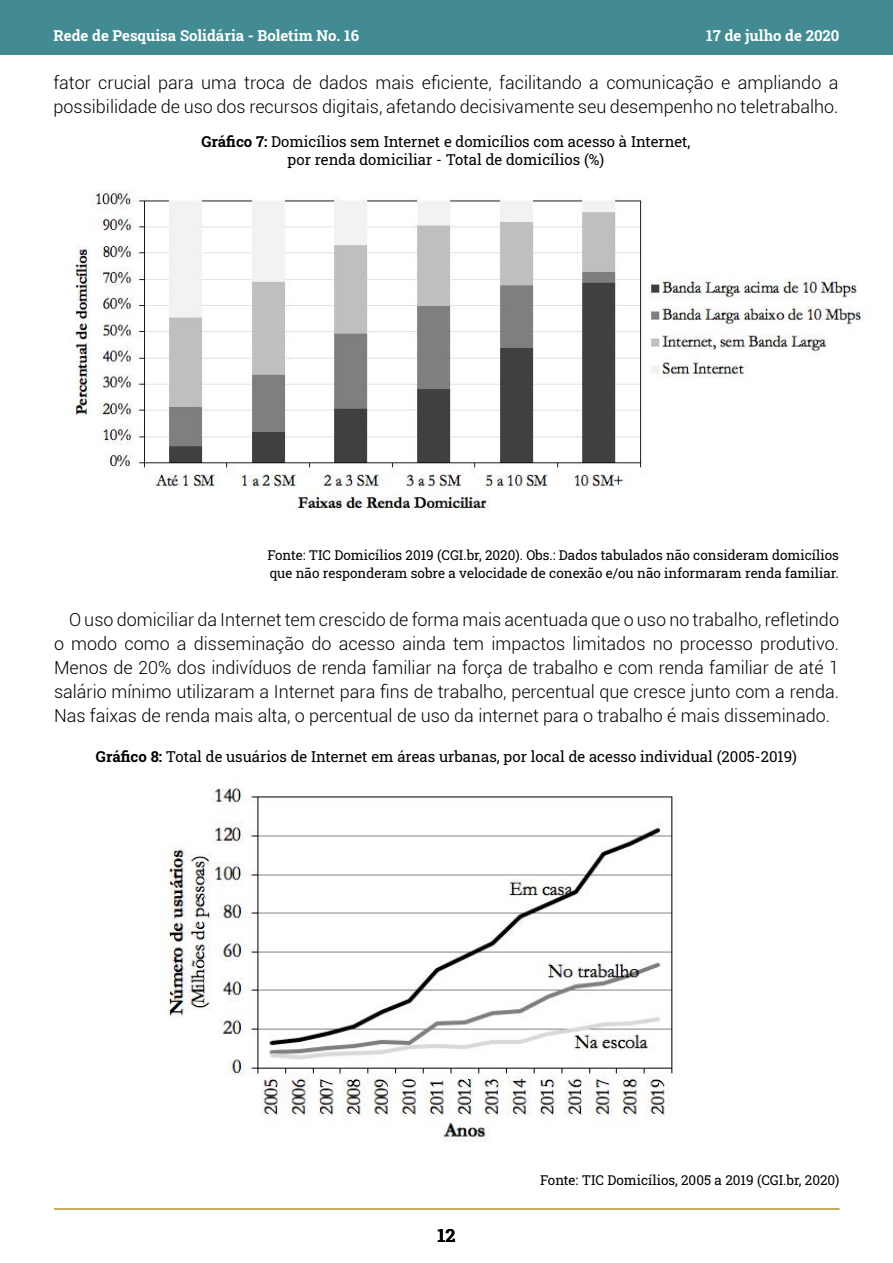
<style>
.page{position:relative;width:893px;height:1263px;background:#fff}
.page>*{position:absolute;margin:0;border:0;box-sizing:border-box;transform-origin:0 0}
.t1{font:300 18px/24px "Roboto";color:#000}
.t2{font:700 18px "Roboto Slab";color:#000}
.t3{font:15px/18px "Roboto Slab";color:#000;text-align:center}
.t4{font:700 15px "Roboto Slab";color:#fff}
.t5{font:13.5px/18px "Roboto Slab";color:#000}
.s1{font-weight:700}
</style>
<div class="page">
<div style="left:0;top:0;width:893px;height:54px;background:#428b92"></div>
<hr style="left:54px;top:1208px;width:785px;height:1px;background:#b89230">
<img style="left:651px;top:277px;width:212px;height:101px">
<img style="left:74px;top:191px;width:573px;height:320px">
<img style="left:162px;top:788px;width:511px;height:354px">
<p class="t4" style="left:53px;top:25px;width:307px">Rede de Pesquisa Solidária - Boletim No. 16</p>
<p class="t4" style="left:706px;top:25px;width:135px">17 de julho de 2020</p>
<p class="t1" style="left:53px;top:70px;width:786px">fator crucial para uma troca de dados mais eficiente, facilitando a comunicação e ampliando a possibilidade de uso dos recursos digitais, afetando decisivamente seu desempenho no teletrabalho.</p>
<p class="t3" style="left:201px;top:132px;width:491px"><span class="s1">Gráfico 7:</span> Domicílios sem Internet e domicílios com acesso à Internet, por renda domiciliar - Total de domicílios (%)</p>
<p class="t5" style="left:267px;top:545px;width:573px">Fonte: TIC Domicílios 2019 (CGI.br, 2020). Obs.: Dados tabulados não consideram domicílios que não responderam sobre a velocidade de conexão e/ou não informaram renda familiar.</p>
<p class="t1" style="left:54px;top:607px;width:786px;text-align:justify;text-indent:15px">O uso domiciliar da Internet tem crescido de forma mais acentuada que o uso no trabalho, refletindo o modo como a disseminação do acesso ainda tem impactos limitados no processo produtivo.<br>Menos de 20% dos indivíduos de renda familiar na força de trabalho e com renda familiar de até 1 salário mínimo utilizaram a Internet para fins de trabalho, percentual que cresce junto com a renda.<br>Nas faixas de renda mais alta, o percentual de uso da internet para o trabalho é mais disseminado.</p>
<p class="t3" style="left:96px;top:747px;width:702px"><span class="s1">Gráfico 8:</span> Total de usuários de Internet em áreas urbanas, por local de acesso individual (2005-2019)</p>
<p class="t2" style="left:437px;top:1222px;width:19px">12</p>
<p class="t5" style="left:540px;top:1170px;width:301px">Fonte: TIC Domicílios, 2005 a 2019 (CGI.br, 2020)</p>
</div>
